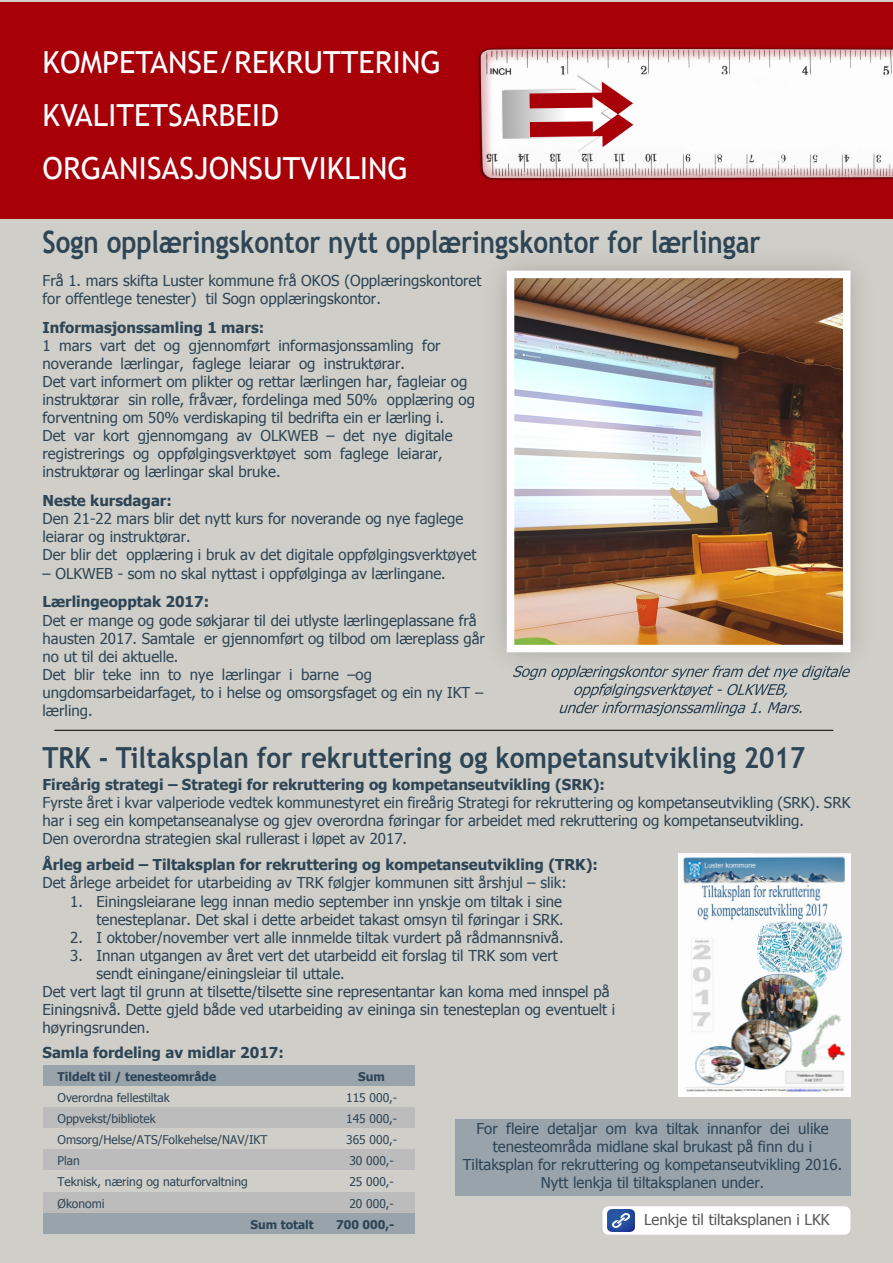
<style>
.page{position:relative;width:893px;height:1263px;background:#cfcec8}
.page>*{position:absolute;margin:0;border:0;box-sizing:border-box;transform-origin:0 0}
.t1{font:700 30.75px "Trebuchet MS";color:#2e4556;scale:.84 1}
.t2{font:30.45px/52.9px "Trebuchet MS";color:#fff}
.t3{font:700 29.1px "Trebuchet MS";color:#2e4556;scale:.9 1}
.t4{font:15px/18.1px "Tahoma";color:#2e4556}
.t5{font:700 15px "Tahoma";color:#2e4556}
.t6{font:15px "Tahoma";color:#585858}
.t7{font:12px "Tahoma";color:#2e4556}
.t8{font:700 12px "Tahoma";color:#2e4556}
</style>
<div class="page">
<div style="left:0;top:2px;width:893px;height:216px;background:#a70009"></div>
<img style="left:478px;top:47px;width:415px;height:134px">
<img style="left:501px;top:73px;width:117px;height:81px">
<svg style="left:502px;top:75px;width:131px;height:77px"></svg>
<img style="left:678px;top:853px;width:172px;height:244px">
<div style="left:603px;top:1206px;width:247px;height:29px;background:#fff;border-radius:6px"></div>
<img style="left:607px;top:1209px;width:28px;height:22px">
<div style="left:43px;top:1065px;width:272px;height:22px;background:#98a3ac"></div>
<div style="left:315px;top:1065px;width:100px;height:22px;background:#98a3ac"></div>
<div style="left:43px;top:1108px;width:272px;height:21px;background:#bcbcbc"></div>
<div style="left:315px;top:1108px;width:100px;height:21px;background:#bcbcbc"></div>
<div style="left:43px;top:1150px;width:272px;height:21px;background:#bcbcbc"></div>
<div style="left:315px;top:1150px;width:100px;height:21px;background:#bcbcbc"></div>
<div style="left:43px;top:1192px;width:272px;height:21px;background:#bcbcbc"></div>
<div style="left:315px;top:1192px;width:100px;height:21px;background:#bcbcbc"></div>
<div style="left:43px;top:1213px;width:272px;height:21px;background:#98a3ac"></div>
<div style="left:315px;top:1213px;width:100px;height:21px;background:#98a3ac"></div>
<div style="left:455px;top:1119px;width:395px;height:77px;background:#98a3ac"></div>
<hr style="left:54px;top:730px;width:779px;height:1px;background:#000">
<img style="left:500px;top:264px;width:357px;height:395px">
<img style="left:516px;top:280px;width:325px;height:363px">
<div style="left:507px;top:271px;width:343px;height:381px;border:8px solid #fff"></div>
<svg style="left:513px;top:665px;width:337px;height:51px"></svg>
<h2 class="t2" style="left:43px;top:38px;width:400px">KOMPETANSE/REKRUTTERING<br>KVALITETSARBEID<br>ORGANISASJONSUTVIKLING</h2>
<h1 class="t1" style="left:43px;top:230px;width:856px">Sogn opplæringskontor nytt opplæringskontor for lærlingar</h1>
<p class="t4" style="left:43px;top:272px;width:440px">Frå 1. mars skifta Luster kommune frå OKOS (Opplæringskontoret for offentlege tenester) til Sogn opplæringskontor.</p>
<p class="t5" style="left:43px;top:321px;width:223px">Informasjonssamling 1 mars:</p>
<p class="t4" style="left:43px;top:337px;width:434px">1 mars vart det og gjennomført informasjonssamling for noverande lærlingar, faglege leiarar og instruktørar.<br>Det vart informert om plikter og rettar lærlingen har, fagleiar og instruktørar sin rolle, fråvær, fordelinga med 50% opplæring og forventning om 50% verdiskaping til bedrifta ein er lærling i.<br>Det var kort gjennomgang av OLKWEB – det nye digitale registrerings og oppfølgingsverktøyet som faglege leiarar, instruktørar og lærlingar skal bruke.</p>
<p class="t5" style="left:43px;top:495px;width:131px">Neste kursdagar:</p>
<p class="t4" style="left:43px;top:511px;width:435px">Den 21-22 mars blir det nytt kurs for noverande og nye faglege leiarar og instruktørar.<br>Der blir det opplæring i bruk av det digitale oppfølgingsverktøyet</p>
<p class="t4" style="left:43px;top:565px;width:405px">– OLKWEB - som no skal nyttast i oppfølginga av lærlingane.</p>
<p class="t5" style="left:43px;top:596px;width:168px">Lærlingeopptak 2017:</p>
<p class="t4" style="left:43px;top:612px;width:444px">Det er mange og gode søkjarar til dei utlyste lærlingeplassane frå hausten 2017. Samtale er gjennomført og tilbod om læreplass går no ut til dei aktuelle.<br>Det blir teke inn to nye lærlingar i barne –og ungdomsarbeidarfaget, to i helse og omsorgsfaget og ein ny IKT – lærling.</p>
<h3 class="t3" style="left:43px;top:747px;width:849px">TRK - Tiltaksplan for rekruttering og kompetansutvikling 2017</h3>
<p class="t5" style="left:43px;top:778px;width:564px">Fireårig strategi – Strategi for rekruttering og kompetanseutvikling (SRK):</p>
<p class="t4" style="left:43px;top:795px;width:809px">Fyrste året i kvar valperiode vedtek kommunestyret ein fireårig Strategi for rekruttering og kompetanseutvikling (SRK). SRK har i seg ein kompetanseanalyse og gjev overordna føringar for arbeidet med rekruttering og kompetanseutvikling.<br>Den overordna strategien skal rullerast i løpet av 2017.</p>
<p class="t5" style="left:43px;top:859px;width:557px">Årleg arbeid – Tiltaksplan for rekruttering og kompetanseutvikling (TRK):</p>
<p class="t4" style="left:43px;top:875px;width:526px">Det årlege arbeidet for utarbeiding av TRK følgjer kommunen sitt årshjul – slik:</p>
<p class="t4" style="left:70px;top:893px;width:495px;text-align:right">1. Einingsleiarane legg innan medio september inn ynskje om tiltak i sine tenesteplanar. Det skal i dette arbeidet takast omsyn til føringar i SRK.</p>
<p class="t4" style="left:70px;top:929px;width:495px">2. I oktober/november vert alle innmelde tiltak vurdert på rådmannsnivå.</p>
<p class="t4" style="left:70px;top:947px;width:489px">3. Innan utgangen av året vert det utarbeidd eit forslag til TRK som vert</p>
<p class="t4" style="left:97px;top:965px;width:250px">sendt einingane/einingsleiar til uttale.</p>
<p class="t4" style="left:43px;top:984px;width:568px">Det vert lagt til grunn at tilsette/tilsette sine representantar kan koma med innspel på</p>
<p class="t4" style="left:43px;top:1002px;width:574px">Einingsnivå. Dette gjeld både ved utarbeiding av eininga sin tenesteplan og eventuelt i</p>
<p class="t4" style="left:43px;top:1020px;width:109px">høyringsrunden.</p>
<p class="t5" style="left:43px;top:1047px;width:243px">Samla fordeling av midlar 2017:</p>
<p class="t8" style="left:58px;top:1072px;width:160px">Tildelt til / tenesteområde</p>
<p class="t8" style="left:358px;top:1072px;width:28px">Sum</p>
<p class="t7" style="left:58px;top:1093px;width:114px">Overordna fellestiltak</p>
<p class="t7" style="left:346px;top:1093px;width:53px">115 000,-</p>
<p class="t7" style="left:58px;top:1114px;width:100px">Oppvekst/bibliotek</p>
<p class="t7" style="left:346px;top:1114px;width:53px">145 000,-</p>
<p class="t7" style="left:58px;top:1135px;width:212px">Omsorg/Helse/ATS/Folkehelse/NAV/IKT</p>
<p class="t7" style="left:346px;top:1135px;width:53px">365 000,-</p>
<p class="t7" style="left:58px;top:1156px;width:24px">Plan</p>
<p class="t7" style="left:349px;top:1156px;width:46px">30 000,-</p>
<p class="t7" style="left:58px;top:1177px;width:192px">Teknisk, næring og naturforvaltning</p>
<p class="t7" style="left:349px;top:1177px;width:46px">25 000,-</p>
<p class="t7" style="left:58px;top:1198px;width:49px">Økonomi</p>
<p class="t7" style="left:349px;top:1198px;width:46px">20 000,-</p>
<p class="t8" style="left:250px;top:1219px;width:65px">Sum totalt</p>
<p class="t8" style="left:336px;top:1219px;width:60px">700 000,-</p>
<p class="t4" style="left:463px;top:1121px;width:381px;text-align:center">For fleire detaljar om kva tiltak innanfor dei ulike tenesteområda midlane skal brukast på finn du i Tiltaksplan for rekruttering og kompetanseutvikling 2016.<br>Nytt lenkja til tiltaksplanen under.</p>
<p class="t6" style="left:644px;top:1213px;width:187px">Lenkje til tiltaksplanen i LKK</p>
</div>
